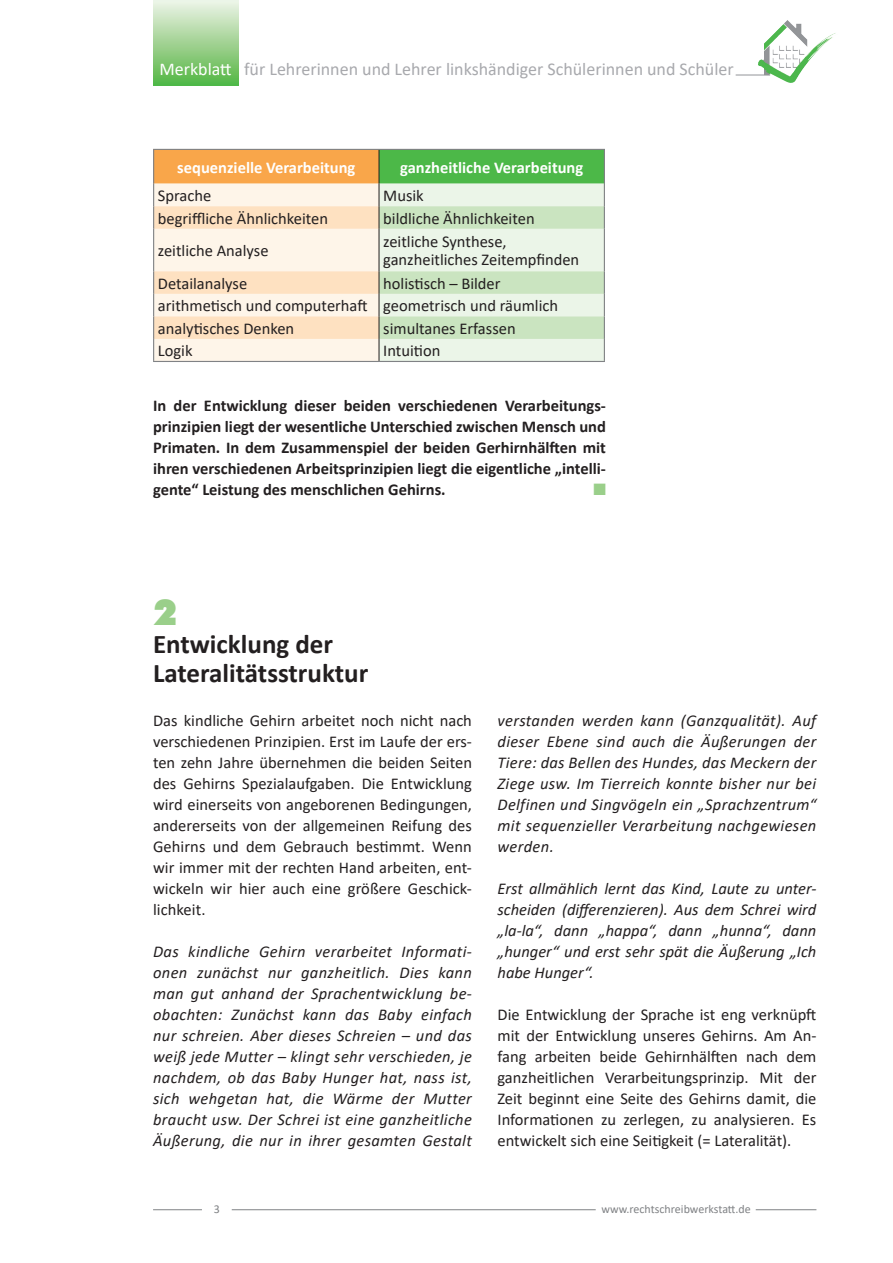
<style>
.page{position:relative;width:893px;height:1263px;background:#fff}
.page>*{position:absolute;margin:0;border:0;box-sizing:border-box;transform-origin:0 0}
.t1{font:900 36px "Futura BT";color:#9acf8a}
.t2{font:700 27px/28.5px "Calibri";color:#231f20}
.t3{font:18px "Calibri";color:#a8a9ad}
.t4{font:16.5px/21px "Calibri";color:#231f20}
.t5{font:italic 16.5px/21px "Calibri";letter-spacing:.02em;color:#231f20;text-align:justify}
.t6{font:700 16.5px/21px "Calibri";color:#231f20;text-align:justify}
.t7{font:700 16.5px "Calibri";color:#fff}
.t8{font:16.5px "Zapf Dingbats";color:#9acf8a}
.t9{font:12px "Calibri";color:#808285}
.s1{color:#fff}
</style>
<div class="page">
<div style="left:153px;top:0;width:85px;height:85px;background:linear-gradient(to bottom,#eff3e7,#55b543)"></div>
<hr style="left:756px;top:1209px;width:60px;height:1px;background:#808285">
<hr style="left:232px;top:1209px;width:364px;height:1px;background:#808285">
<hr style="left:153px;top:1209px;width:49px;height:1px;background:#808285">
<img style="left:764px;top:20px;width:72px;height:31px">
<hr style="left:736px;top:75px;width:34px;height:1px;background:#939598">
<div style="left:154px;top:149px;width:225px;height:34px;background:#f9a64a"></div>
<div style="left:379px;top:149px;width:225px;height:34px;background:#4cb848"></div>
<hr style="left:153px;top:149px;width:226px;height:1px;background:#808285">
<hr style="left:153px;top:150px;width:1px;height:33px;background:#808285">
<hr style="left:379px;top:149px;width:226px;height:1px;background:#808285">
<hr style="left:604px;top:150px;width:1px;height:33px;background:#808285">
<hr style="left:153px;top:361px;width:226px;height:1px;background:#808285">
<hr style="left:379px;top:361px;width:226px;height:1px;background:#808285">
<svg style="left:153px;top:183px;width:452px;height:178px;background:#edecd8"></svg>
<hr style="left:379px;top:150px;width:1px;height:33px;background:#231f20">
<p class="t3" style="left:159px;top:57px;width:576px"><span class="s1">Merkblatt</span> für Lehrerinnen und Lehrer linkshändiger Schülerinnen und Schüler</p>
<p class="t7" style="left:177px;top:155px;width:180px">sequenzielle Verarbeitung</p>
<p class="t7" style="left:400px;top:155px;width:185px">ganzheitliche Verarbeitung</p>
<p class="t4" style="left:158px;top:185px;width:55px">Sprache</p>
<p class="t4" style="left:383px;top:185px;width:42px">Musik</p>
<p class="t4" style="left:158px;top:207px;width:172px">begriffliche Ähnlichkeiten</p>
<p class="t4" style="left:383px;top:207px;width:153px">bildliche Ähnlichkeiten</p>
<p class="t4" style="left:158px;top:240px;width:112px">zeitliche Analyse</p>
<p class="t4" style="left:383px;top:232px;width:198px;line-height:18px">zeitliche Synthese, ganzheitliches Zeitempfinden</p>
<p class="t4" style="left:158px;top:272px;width:91px">Detailanalyse</p>
<p class="t4" style="left:158px;top:272px;width:402px;line-height:22.5px;text-indent:225px">holistisch – Bilder arithmetisch und computerhaft geometrisch und räumlich analytisches Denken</p>
<p class="t4" style="left:383px;top:317px;width:134px">simultanes Erfassen</p>
<p class="t4" style="left:158px;top:340px;width:36px">Logik</p>
<p class="t4" style="left:383px;top:340px;width:59px">Intuition</p>
<p class="t6" style="left:153px;top:395px;width:454px">In der Entwicklung dieser beiden verschiedenen Verarbeitungs&shy;prinzipien liegt der wesentliche Unterschied zwischen Mensch und Primaten. In dem Zusammenspiel der beiden Gerhirnhälften mit ihren verschiedenen Arbeitsprinzipien liegt die eigentliche „intelli&shy;gente“ Leistung des menschlichen Gehirns.</p>
<p class="t8" style="left:593px;top:482px;width:14px">■</p>
<h1 class="t1" style="left:153px;top:590px;width:26px">2</h1>
<h2 class="t2" style="left:153px;top:629px;width:217px">Entwicklung der<br>Lateralitätsstruktur</h2>
<p class="t4" style="left:153px;top:710px;width:320px;text-align:justify">Das kindliche Gehirn arbeitet noch nicht nach verschiedenen Prinzipien. Erst im Laufe der ers&shy;ten zehn Jahre übernehmen die beiden Seiten des Gehirns Spezialaufgaben. Die Entwicklung wird einerseits von angeborenen Bedingungen, andererseits von der allgemeinen Reifung des Gehirns und dem Gebrauch bestimmt. Wenn wir immer mit der rechten Hand arbeiten, ent&shy;wickeln wir hier auch eine größere Geschick&shy;lichkeit.</p>
<p class="t5" style="left:153px;top:940px;width:320px">Das kindliche Gehirn verarbeitet Informati&shy;onen zunächst nur ganzheitlich. Dies kann man gut anhand der Sprachentwicklung be&shy;obachten: Zunächst kann das Baby einfach nur schreien. Aber dieses Schreien – und das weiß jede Mutter – klingt sehr verschieden, je nachdem, ob das Baby Hunger hat, nass ist, sich wehgetan hat, die Wärme der Mutter braucht usw. Der Schrei ist eine ganzheitliche Äußerung, die nur in ihrer gesamten Gestalt</p>
<p class="t5" style="left:497px;top:709px;width:320px">verstanden werden kann (Ganzqualität). Auf dieser Ebene sind auch die Äußerungen der Tiere: das Bellen des Hundes, das Meckern der Ziege usw. Im Tierreich konnte bisher nur bei Delfinen und Singvögeln ein „Sprachzentrum“ mit sequenzieller Verarbeitung nachgewiesen werden.</p>
<p class="t5" style="left:497px;top:877px;width:320px">Erst allmählich lernt das Kind, Laute zu unter&shy;scheiden (differenzieren). Aus dem Schrei wird „la-la“, dann „happa“, dann „hunna“, dann „hunger“ und erst sehr spät die Äußerung „Ich habe Hunger“.</p>
<p class="t4" style="left:497px;top:1004px;width:320px;text-align:justify">Die Entwicklung der Sprache ist eng verknüpft mit der Entwicklung unseres Gehirns. Am An&shy;fang arbeiten beide Gehirnhälften nach dem ganzheitlichen Verarbeitungsprinzip. Mit der Zeit beginnt eine Seite des Gehirns damit, die Informationen zu zerlegen, zu analysieren. Es entwickelt sich eine Seitigkeit (= Lateralität).</p>
<p class="t9" style="left:214px;top:1201px;width:8px">3</p>
<p class="t9" style="left:601px;top:1201px;width:151px">www.rechtschreibwerkstatt.de</p>
</div>
